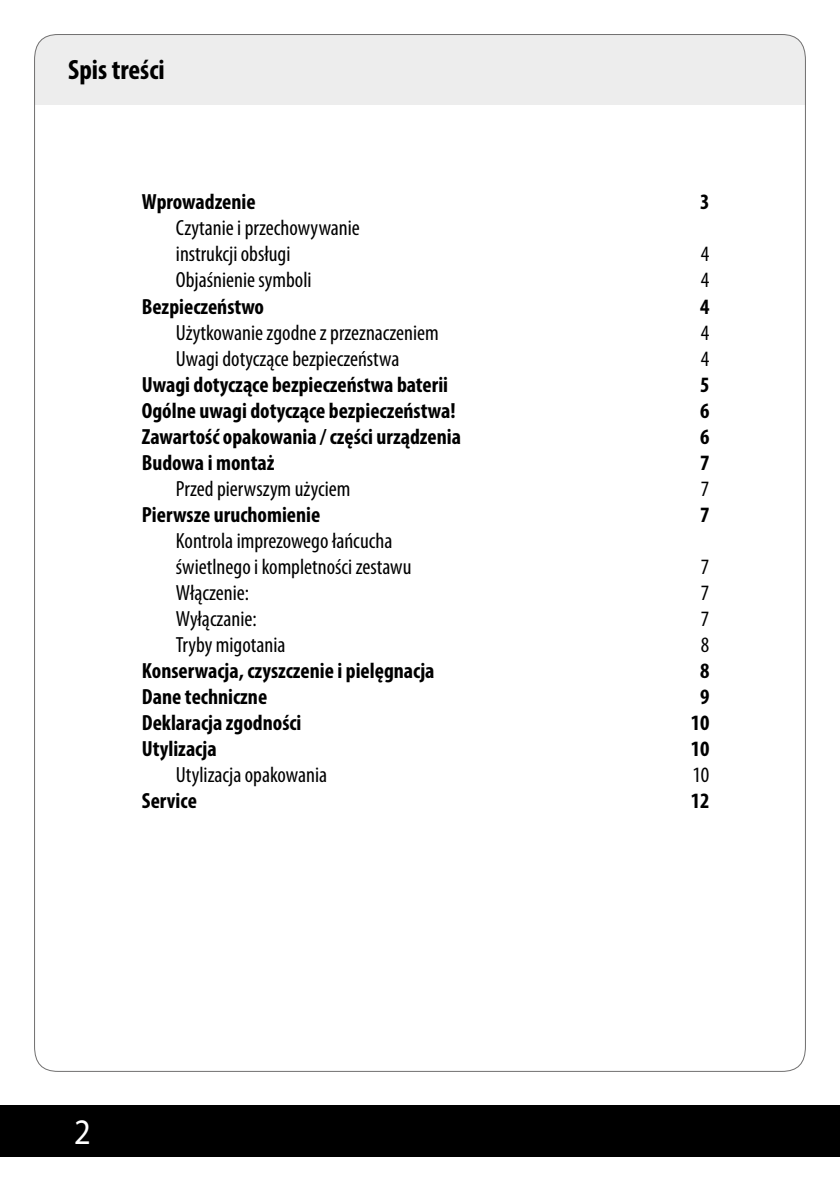
<style>
.page{position:relative;width:840px;height:1191px;background:#fff}
.page>*{position:absolute;margin:0;border:0;box-sizing:border-box;transform-origin:0 0}
.t1{font:36px "Myriad Pro";color:#fff;scale:.9 1}
.t2{font:700 condensed 28px "Myriad Pro";color:#000}
.t3{font:700 condensed 22px "Myriad Pro";color:#000}
.t4{font:condensed 22px/26px "Myriad Pro";color:#000}
</style>
<div class="page">
<div style="left:35px;top:35px;width:770px;height:70px;background:#ededed"></div>
<div style="left:0;top:1106px;width:839px;height:51px;background:#000"></div>
<p class="t2" style="left:68px;top:53px;width:98px">Spis treści</p>
<p class="t3" style="left:142px;top:188px;width:115px">Wprowadzenie</p>
<p class="t3" style="left:699px;top:188px;width:11px">3</p>
<p class="t4" style="left:176px;top:215px;width:185px">Czytanie i przechowywanie instrukcji obsługi</p>
<p class="t4" style="left:700px;top:241px;width:10px">4</p>
<p class="t4" style="left:176px;top:267px;width:137px">Objaśnienie symboli</p>
<p class="t4" style="left:700px;top:267px;width:10px">4</p>
<p class="t3" style="left:142px;top:292px;width:124px">Bezpieczeństwo</p>
<p class="t3" style="left:699px;top:292px;width:11px">4</p>
<p class="t4" style="left:176px;top:319px;width:264px">Użytkowanie zgodne z przeznaczeniem</p>
<p class="t4" style="left:700px;top:319px;width:10px">4</p>
<p class="t4" style="left:176px;top:345px;width:225px">Uwagi dotyczące bezpieczeństwa</p>
<p class="t4" style="left:700px;top:345px;width:10px">4</p>
<p class="t3" style="left:142px;top:370px;width:307px">Uwagi dotyczące bezpieczeństwa baterii</p>
<p class="t3" style="left:699px;top:370px;width:11px">5</p>
<p class="t3" style="left:142px;top:396px;width:315px">Ogólne uwagi dotyczące bezpieczeństwa!</p>
<p class="t3" style="left:699px;top:396px;width:11px">6</p>
<p class="t3" style="left:142px;top:422px;width:320px">Zawartość opakowania / części urządzenia</p>
<p class="t3" style="left:699px;top:422px;width:11px">6</p>
<p class="t3" style="left:142px;top:448px;width:134px">Budowa i montaż</p>
<p class="t3" style="left:699px;top:448px;width:11px">7</p>
<p class="t4" style="left:176px;top:475px;width:176px">Przed pierwszym użyciem</p>
<p class="t4" style="left:700px;top:475px;width:10px">7</p>
<p class="t3" style="left:142px;top:500px;width:180px">Pierwsze uruchomienie</p>
<p class="t3" style="left:699px;top:500px;width:11px">7</p>
<p class="t4" style="left:176px;top:527px;width:237px">Kontrola imprezowego łańcucha świetlnego i kompletności zestawu</p>
<p class="t4" style="left:700px;top:553px;width:10px">7</p>
<p class="t4" style="left:176px;top:579px;width:75px">Włączenie:</p>
<p class="t4" style="left:700px;top:579px;width:10px">7</p>
<p class="t4" style="left:176px;top:605px;width:82px">Wyłączanie:</p>
<p class="t4" style="left:700px;top:605px;width:10px">7</p>
<p class="t4" style="left:176px;top:631px;width:111px">Tryby migotania</p>
<p class="t4" style="left:700px;top:631px;width:10px">8</p>
<p class="t3" style="left:142px;top:656px;width:294px">Konserwacja, czyszczenie i pielęgnacja</p>
<p class="t3" style="left:699px;top:656px;width:11px">8</p>
<p class="t3" style="left:142px;top:682px;width:127px">Dane techniczne</p>
<p class="t3" style="left:699px;top:682px;width:11px">9</p>
<p class="t3" style="left:142px;top:708px;width:161px">Deklaracja zgodności</p>
<p class="t3" style="left:690px;top:708px;width:20px">10</p>
<p class="t3" style="left:142px;top:734px;width:76px">Utylizacja</p>
<p class="t3" style="left:690px;top:734px;width:20px">10</p>
<p class="t4" style="left:176px;top:761px;width:152px">Utylizacja opakowania</p>
<p class="t4" style="left:692px;top:761px;width:18px">10</p>
<p class="t3" style="left:142px;top:786px;width:56px">Service</p>
<p class="t3" style="left:690px;top:786px;width:20px">12</p>
<h1 class="t1" style="left:74px;top:1110px;width:20px">2</h1>
</div>
